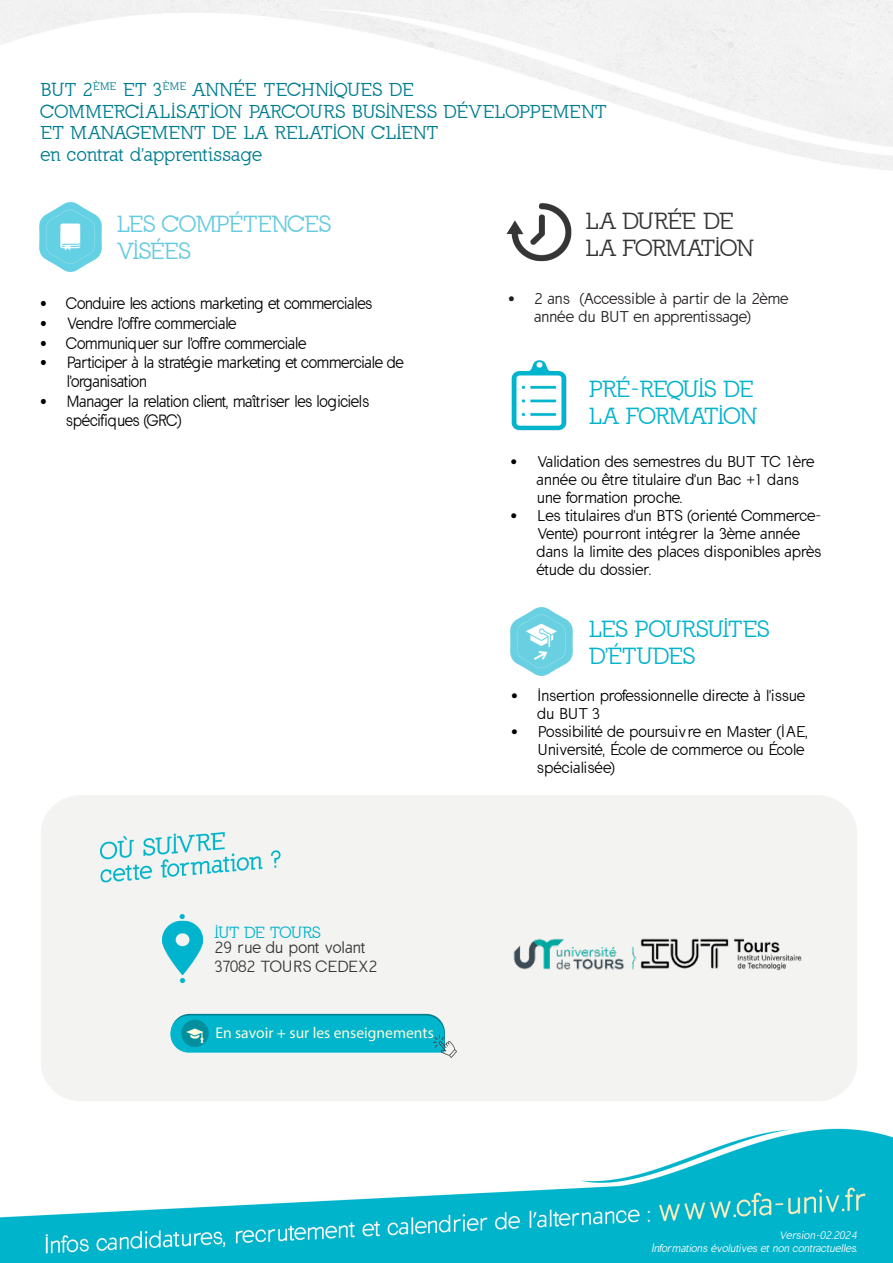
<style>
.page{position:relative;width:893px;height:1263px;background:#fff}
.page>*{position:absolute;margin:0;border:0;box-sizing:border-box;transform-origin:0 0}
.t1{font:22.5px "California";color:#03b3cc}
.t2{font:22.5px "California";color:#67cbdf}
.t3{font:22.5px "California";color:#333434}
.t4{font:18px/21.6px "California";letter-spacing:.03em;color:#007d8e}
.t5{font:15.75px/18.9px "California Sans";letter-spacing:-.02em;color:#000;scale:.95 1}
.t6{font:15.75px/18.9px "California Sans";letter-spacing:.005em;color:#000;scale:.95 1}
.t7{font:15.6px "California Sans";color:#333434}
.t8{font:15.6px "Myriad Pro";color:#fcfadb}
.t9{font:15.6px "California";letter-spacing:.025em;color:#03b3cc}
.t10{font:15.6px "California Sans";color:#03b3cc}
.t11{font:15px/18px "California Sans";color:#000}
.t12{font:15px/18px "California Sans";letter-spacing:.025em;color:#231f20}
.t13{font:15px/18px "California Sans";letter-spacing:.02em;color:#000}
.t14{font:italic 10.5px "California Sans";color:#fff}
</style>
<div class="page">
<img style="left:0;top:0;width:893px;height:1263px">
<div style="left:41px;top:795px;width:816px;height:306px;background:#f3f3f1;border-radius:40px"></div>
<img style="left:40px;top:203px;width:62px;height:69px">
<img style="left:507px;top:203px;width:64px;height:62px">
<img style="left:503px;top:358px;width:71px;height:74px">
<img style="left:100px;top:832px;width:181px;height:51px">
<img style="left:510px;top:608px;width:62px;height:67px">
<img style="left:162px;top:920px;width:41px;height:56px">
<svg style="left:170px;top:1014px;width:287px;height:44px"></svg>
<img style="left:513px;top:938px;width:289px;height:33px">
<p class="t4" style="left:41px;top:79px;width:566px">BUT 2<sup>ÈME</sup> ET 3<sup>ÈME</sup> ANNÉE TECHNIQUES DE<br>COMMERCI ALISATION PARCOURS BUSINESS DÉVELOPPEMENT<br>ET MANAGEMENT DE LA RELATION CLIENT</p>
<p class="t4" style="left:41px;top:144px;width:222px">en contrat d'apprentissage</p>
<p class="t2" style="left:117px;top:211px;width:215px">LES COMPÉTENCES</p>
<p class="t2" style="left:117px;top:238px;width:75px">VISÉES</p>
<p class="t5" style="left:40px;top:294px;width:351px">• Conduire les actions marketing et commerciales</p>
<p class="t5" style="left:40px;top:314px;width:208px">• Vendre l'offre commerciale</p>
<p class="t5" style="left:40px;top:334px;width:282px">• Communiquer sur l'offre commerciale</p>
<p class="t5" style="left:67px;top:354px;width:356px;text-indent:-27px">• Participer à la stratégie marketing et commerciale de l'organisation</p>
<p class="t6" style="left:67px;top:392px;width:319px;text-indent:-27px">• Manager la relation client, maîtriser les logiciels spécifiques (GRC)</p>
<p class="t10" style="left:178px;top:907px;width:10px">•</p>
<p class="t10" style="left:178px;top:971px;width:10px">•</p>
<p class="t9" style="left:215px;top:923px;width:107px">IUT DE TOURS</p>
<p class="t7" style="left:215px;top:939px;width:152px">29 rue du pont volant</p>
<p class="t7" style="left:215px;top:957px;width:164px">37082 TOURS CEDEX2</p>
<p class="t8" style="left:215px;top:1023px;width:220px">En savoir + sur les enseignements</p>
<p class="t3" style="left:586px;top:208px;width:149px">LA DURÉE DE</p>
<p class="t3" style="left:586px;top:235px;width:169px">LA FORMATION</p>
<p class="t12" style="left:534px;top:290px;width:255px;text-indent:-27px">• 2 ans (Accessible à partir de la 2ème année du BUT en apprentissage)</p>
<p class="t1" style="left:589px;top:376px;width:166px">PRÉ-REQUIS DE</p>
<p class="t1" style="left:589px;top:403px;width:169px">LA FORMATION</p>
<p class="t11" style="left:537px;top:453px;width:279px;text-indent:-27px">• Validation des semestres du BUT TC 1ère année ou être titulaire d'un Bac +1 dans une formation proche.</p>
<p class="t11" style="left:537px;top:507px;width:286px;text-indent:-27px">• Les titulaires d'un BTS (orienté Commerce-Vente) pourront intégrer la 3ème année dans la limite des places disponibles après étude du dossier.</p>
<p class="t1" style="left:589px;top:616px;width:181px">LES POURSUITES</p>
<p class="t1" style="left:589px;top:643px;width:107px">D'ÉTUDES</p>
<p class="t13" style="left:538px;top:687px;width:269px;text-indent:-27px">• Insertion professionnelle directe à l'issue du BUT 3</p>
<p class="t11" style="left:538px;top:723px;width:272px;text-indent:-27px">• Possibilité de poursuivre en Master (I AE,<br>Université, École de commerce ou École spécialisée)</p>
<p class="t14" style="left:779px;top:1229px;width:82px">Version-02.2024</p>
<p class="t14" style="left:651px;top:1242px;width:210px">Informations évolutives et non contractuelles.</p>
</div>
